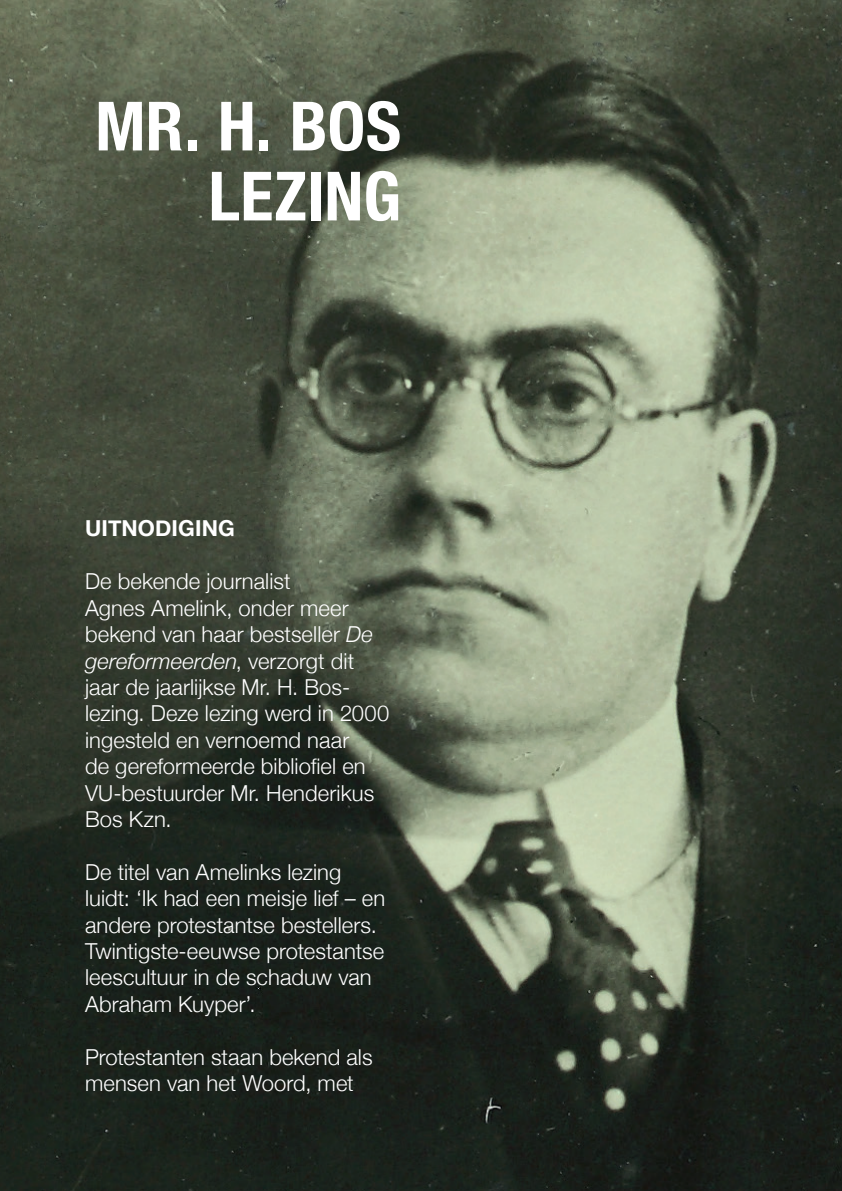
<style>
.page{position:relative;width:842px;height:1191px;background:#fff}
.page>*{position:absolute;margin:0;border:0;box-sizing:border-box;transform-origin:0 0}
.t1{font:700 condensed 68px/70px "Helvetica Neue";color:#fff;text-align:right}
.t2{font:300 22px/26.4px "Helvetica Neue";letter-spacing:.005em;color:#fff}
.t3{font:700 22px "Helvetica Neue";letter-spacing:.005em;color:#fff}
.s1{font-style:italic}
</style>
<div class="page">
<img style="left:0;top:0;width:842px;height:1191px">
<h1 class="t1" style="left:95px;top:86px;width:307px">MR. H. BOS<br>LEZING</h1>
<p class="t3" style="left:85px;top:511px;width:151px">UITNODIGING</p>
<p class="t2" style="left:85px;top:566px;width:306px">De bekende journalist<br>Agnes Amelink, onder meer bekend van haar bestseller <span class="s1">De gereformeerden</span>, verzorgt dit jaar de jaarlijkse Mr. H. Bos&shy;lezing. Deze lezing werd in 2000 ingesteld en vernoemd naar<br>de gereformeerde bibliofiel en<br>VU-bestuurder Mr. Henderikus<br>Bos Kzn.</p>
<p class="t2" style="left:85px;top:857px;width:302px">De titel van Amelinks lezing luidt: ‘Ik had een meisje lief – en andere protestantse bestellers.<br>Twintigste-eeuwse protestantse leescultuur in de schaduw van<br>Abraham Kuyper’.</p>
<p class="t2" style="left:85px;top:1042px;width:289px">Protestanten staan bekend als mensen van het Woord, met</p>
</div>
